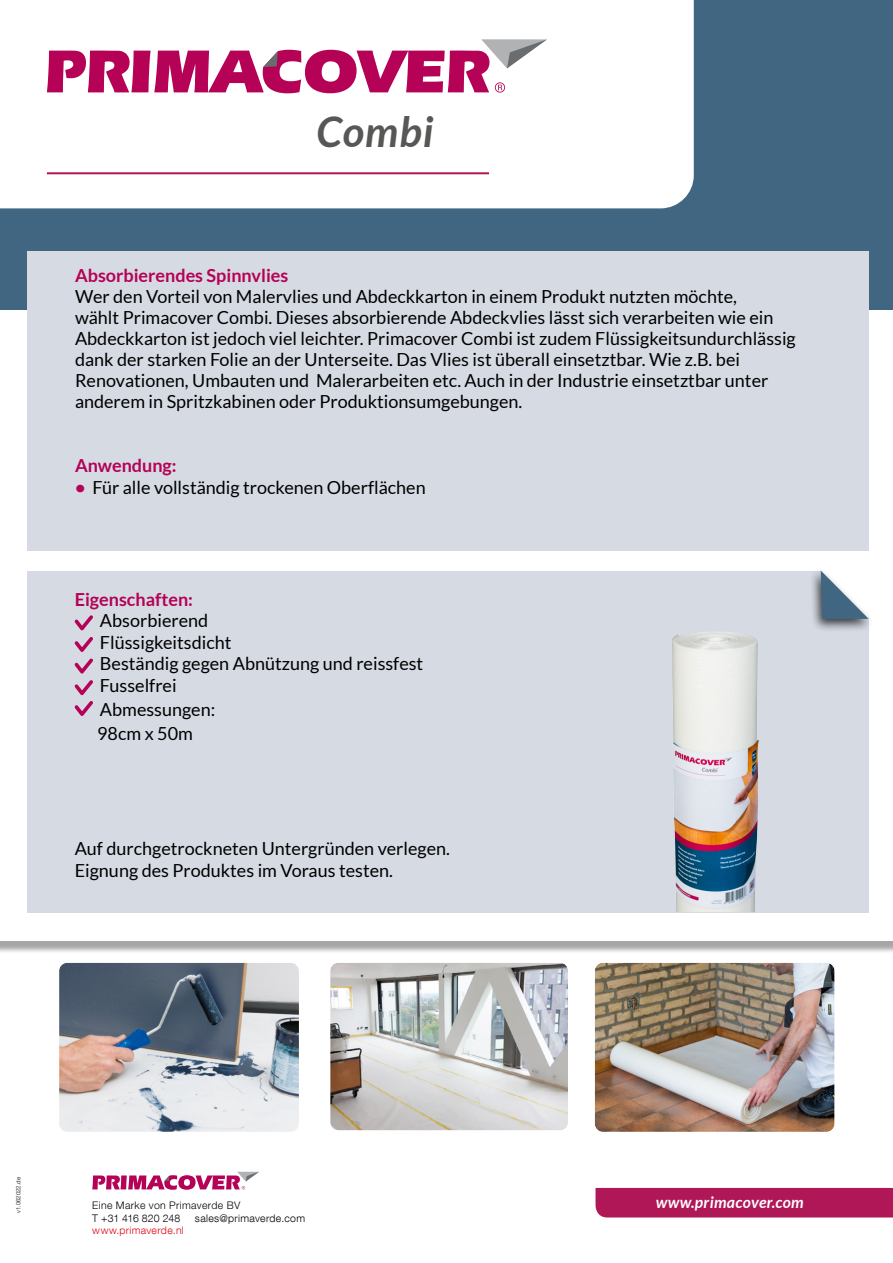
<style>
.page{position:relative;width:893px;height:1263px;background:#fff}
.page>*{position:absolute;margin:0;border:0;box-sizing:border-box;transform-origin:0 0}
.t1{font:italic 700 42.15px "Lato";letter-spacing:.02em;color:#575756}
.t2{font:18px/21px "Lato";color:#000}
.t3{font:700 18px "Lato";color:#b50156}
.t4{font:italic 700 15.9px "Lato";letter-spacing:.02em;color:#fff}
.t5{font:300 10.5px "Helvetica Neue";letter-spacing:.03em;color:#000}
.t6{font:300 10.5px "Helvetica Neue LT Com";letter-spacing:.03em;color:#000}
.t7{font:300 10.5px "Helvetica Neue LT Com";letter-spacing:.03em;color:#e30613}
.t8{font:300 10.5px "Helvetica Neue LT Com";letter-spacing:-.015em;color:#000}
.t9{font:300 6px "Helvetica Neue";color:#000}
.s1{font-weight:700;color:#b50156}
</style>
<div class="page">
<div style="left:0;top:0;width:893px;height:309px;background:#416681"></div>
<div style="left:27px;top:252px;width:841px;height:299px;background:#d5dae3"></div>
<div style="left:27px;top:571px;width:841px;height:341px;background:#d5dae3"></div>
<img style="left:672px;top:632px;width:87px;height:280px">
<img style="left:331px;top:964px;width:236px;height:165px">
<div style="left:326px;top:959px;width:246px;height:175px;border:4px solid #fff;border-radius:10px"></div>
<img style="left:596px;top:964px;width:237px;height:167px">
<div style="left:591px;top:959px;width:247px;height:177px;border:4px solid #fff;border-radius:10px"></div>
<div style="left:595px;top:1188px;width:298px;height:29px;background:#b01757"></div>
<div style="left:0;top:917px;width:893px;height:37px;background:#000;opacity:.35"></div>
<div style="left:0;top:913px;width:893px;height:27px;background:#fff"></div>
<svg style="left:74px;top:615px;width:19px;height:16px"></svg>
<svg style="left:74px;top:637px;width:19px;height:15px"></svg>
<svg style="left:74px;top:658px;width:19px;height:16px"></svg>
<svg style="left:74px;top:680px;width:19px;height:15px"></svg>
<svg style="left:74px;top:701px;width:19px;height:15px"></svg>
<svg style="left:92px;top:1172px;width:167px;height:18px"></svg>
<div style="left:810px;top:566px;width:64px;height:66px;background:#000;opacity:.75"></div>
<svg style="left:821px;top:566px;width:53px;height:53px"></svg>
<div style="left:0;top:0;width:694px;height:208px;background:#fff"></div>
<hr style="left:47px;top:172px;width:442px;height:2px;background:#b01757">
<svg style="left:47px;top:39px;width:500px;height:54px;background:#d884ab"></svg>
<img style="left:60px;top:964px;width:238px;height:167px">
<div style="left:55px;top:959px;width:248px;height:177px;border:4px solid #fff;border-radius:10px"></div>
<h1 class="t1" style="left:317px;top:108px;width:119px">Combi</h1>
<p class="t3" style="left:75px;top:265px;width:215px">Absorbierendes Spinnvlies</p>
<p class="t2" style="left:75px;top:286px;width:722px">Wer den Vorteil von Malervlies und Abdeckkarton in einem Produkt nutzten möchte,<br>wählt Primacover Combi. Dieses absorbierende Abdeckvlies lässt sich verarbeiten wie ein Abdeckkarton ist jedoch viel leichter. Primacover Combi ist zudem Flüssigkeitsundurchlässig dank der starken Folie an der Unterseite. Das Vlies ist überall einsetztbar. Wie z.B. bei Renovationen, Umbauten und Malerarbeiten etc. Auch in der Industrie einsetztbar unter anderem in Spritzkabinen oder Produktionsumgebungen.</p>
<p class="t3" style="left:75px;top:455px;width:103px">Anwendung:</p>
<p class="t2" style="left:75px;top:476px;width:352px"><span class="s1">•</span> Für alle vollständig trockenen Oberflächen</p>
<p class="t3" style="left:75px;top:589px;width:120px">Eigenschaften:</p>
<p class="t2" style="left:100px;top:610px;width:325px;line-height:21.6px">Absorbierend<br>Flüssigkeitsdicht<br>Beständig gegen Abnützung und reissfest<br>Fusselfrei</p>
<p class="t2" style="left:97px;top:697px;width:120px;line-height:24px">Abmessungen:<br>98cm x 50m</p>
<p class="t2" style="left:75px;top:838px;width:377px;line-height:21.6px">Auf durchgetrockneten Untergründen verlegen.<br>Eignung des Produktes im Voraus testen.</p>
<p class="t9" style="left:15px;top:1213px;width:38px;rotate:-90deg">v1.062022.de</p>
<p class="t5" style="left:92px;top:1199px;width:150px">Eine Marke von Primaverde BV</p>
<p class="t8" style="left:92px;top:1211px;width:90px">T +31 416 820 248</p>
<p class="t6" style="left:195px;top:1211px;width:112px">sales@primaverde.com</p>
<p class="t7" style="left:92px;top:1224px;width:93px">www.primaverde.nl</p>
<p class="t4" style="left:656px;top:1193px;width:149px">www.primacover.com</p>
</div>
